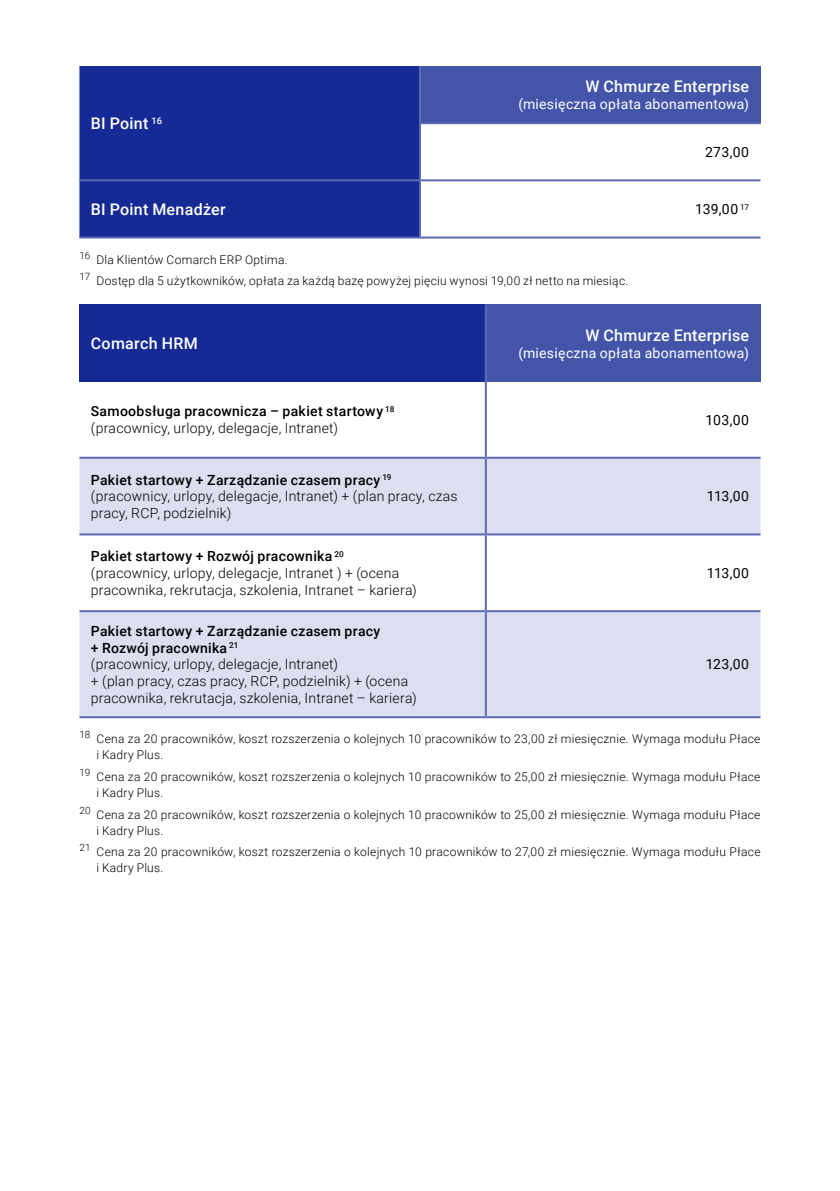
<style>
.page{position:relative;width:840px;height:1191px;background:#fff}
.page>*{position:absolute;margin:0;border:0;box-sizing:border-box;transform-origin:0 0}
.t1{font:500 16px "Roboto";letter-spacing:.02em;color:#fff}
.t2{font:300 14px/16.8px "Roboto";letter-spacing:.015em;color:#000}
.t3{font:14px "Roboto";letter-spacing:.02em;color:#fff}
.t4{font:14px "Roboto";letter-spacing:.02em;color:#000}
.t5{font:300 12px/16px "Roboto";letter-spacing:.02em;color:#000}
.s1{font-weight:500}
</style>
<div class="page">
<div style="left:79px;top:66px;width:340px;height:170px;background:#152a94"></div>
<div style="left:420px;top:66px;width:340px;height:57px;background:#4455a9"></div>
<svg style="left:421px;top:124px;width:339px;height:58px"></svg>
<hr style="left:79px;top:179px;width:341px;height:2px;background:#5b6ab4">
<hr style="left:79px;top:236px;width:341px;height:2px;background:#5b6ab4">
<hr style="left:419px;top:122px;width:341px;height:2px;background:#5b6ab4">
<hr style="left:420px;top:179px;width:340px;height:2px;background:#5b6ab4">
<hr style="left:420px;top:236px;width:340px;height:2px;background:#5b6ab4">
<hr style="left:419px;top:66px;width:2px;height:56px;background:#5b6ab4">
<hr style="left:419px;top:124px;width:2px;height:55px;background:#5b6ab4">
<hr style="left:419px;top:181px;width:2px;height:55px;background:#5b6ab4">
<div style="left:79px;top:304px;width:406px;height:78px;background:#152a94"></div>
<div style="left:485px;top:304px;width:275px;height:78px;background:#4455a9"></div>
<svg style="left:79px;top:382px;width:681px;height:75px"></svg>
<svg style="left:79px;top:459px;width:681px;height:257px;fill:#dcdfef"></svg>
<hr style="left:484px;top:304px;width:2px;height:78px;background:#5b6ab4">
<hr style="left:484px;top:382px;width:2px;height:75px;background:#5b6ab4">
<hr style="left:79px;top:457px;width:406px;height:2px;background:#5b6ab4">
<hr style="left:485px;top:457px;width:275px;height:2px;background:#5b6ab4">
<hr style="left:484px;top:459px;width:2px;height:74px;background:#5b6ab4">
<hr style="left:79px;top:533px;width:406px;height:2px;background:#5b6ab4">
<hr style="left:485px;top:533px;width:275px;height:2px;background:#5b6ab4">
<hr style="left:484px;top:535px;width:2px;height:75px;background:#5b6ab4">
<hr style="left:79px;top:610px;width:406px;height:2px;background:#5b6ab4">
<hr style="left:79px;top:716px;width:406px;height:2px;background:#5b6ab4">
<hr style="left:485px;top:610px;width:275px;height:2px;background:#5b6ab4">
<hr style="left:484px;top:612px;width:2px;height:104px;background:#5b6ab4">
<hr style="left:485px;top:716px;width:275px;height:2px;background:#5b6ab4">
<h1 class="t1" style="left:91px;top:112px;width:73px">BI Point <sup>16</sup></h1>
<h1 class="t1" style="left:585px;top:75px;width:165px">W Chmurze Enterprise</h1>
<p class="t3" style="left:518px;top:94px;width:232px">(miesięczna opłata abonamentowa)</p>
<p class="t4" style="left:704px;top:142px;width:45px">273,00</p>
<h1 class="t1" style="left:91px;top:198px;width:136px">BI Point Menadżer</h1>
<p class="t4" style="left:695px;top:199px;width:55px">139,00 <sup>17</sup></p>
<p class="t5" style="left:79px;top:248px;width:550px;line-height:21.6px"><sup>16</sup> Dla Klientów Comarch ERP Optima.<br><sup>17</sup> Dostęp dla 5 użytkowników, opłata za każdą bazę powyżej pięciu wynosi 19,00 zł netto na miesiąc.</p>
<h1 class="t1" style="left:91px;top:332px;width:108px">Comarch HRM</h1>
<h1 class="t1" style="left:585px;top:324px;width:165px">W Chmurze Enterprise</h1>
<p class="t3" style="left:518px;top:343px;width:232px">(miesięczna opłata abonamentowa)</p>
<p class="t2" style="left:91px;top:402px;width:305px"><span class="s1">Samoobsługa pracownicza – pakiet startowy</span> <sup>18 </sup>(pracownicy, urlopy, delegacje, Intranet)</p>
<p class="t4" style="left:705px;top:410px;width:45px">103,00</p>
<p class="t2" style="left:91px;top:470px;width:368px"><span class="s1">Pakiet startowy + Zarządzanie czasem pracy</span> <sup>19 </sup>(pracownicy, urlopy, delegacje, Intranet) + (plan pracy, czas pracy, RCP, podzielnik)</p>
<p class="t4" style="left:706px;top:486px;width:44px">113,00</p>
<p class="t2" style="left:91px;top:547px;width:327px"><span class="s1">Pakiet startowy + Rozwój pracownika</span> <sup>20 </sup>(pracownicy, urlopy, delegacje, Intranet ) + (ocena pracownika, rekrutacja, szkolenia, Intranet – kariera)</p>
<p class="t2" style="left:91px;top:622px;width:327px"><span class="s1">Pakiet startowy + Zarządzanie czasem pracy<br>+ Rozwój pracownika</span> <sup>21<br></sup>(pracownicy, urlopy, delegacje, Intranet)<br>+ (plan pracy, czas pracy, RCP, podzielnik) + (ocena pracownika, rekrutacja, szkolenia, Intranet – kariera)</p>
<p class="t4" style="left:706px;top:563px;width:44px">113,00</p>
<p class="t4" style="left:705px;top:654px;width:45px">123,00</p>
<p class="t5" style="left:96px;top:730px;width:665px;text-indent:-17px"><sup>18</sup> Cena za 20 pracowników, koszt rozszerzenia o kolejnych 10 pracowników to 23,00 zł miesięcznie. Wymaga modułu Płace i Kadry Plus.</p>
<p class="t5" style="left:96px;top:768px;width:665px;text-indent:-17px"><sup>19</sup> Cena za 20 pracowników, koszt rozszerzenia o kolejnych 10 pracowników to 25,00 zł miesięcznie. Wymaga modułu Płace i Kadry Plus.</p>
<p class="t5" style="left:96px;top:806px;width:665px;text-indent:-17px"><sup>20</sup> Cena za 20 pracowników, koszt rozszerzenia o kolejnych 10 pracowników to 25,00 zł miesięcznie. Wymaga modułu Płace i Kadry Plus.</p>
<p class="t5" style="left:96px;top:843px;width:665px;text-indent:-17px"><sup>21</sup> Cena za 20 pracowników, koszt rozszerzenia o kolejnych 10 pracowników to 27,00 zł miesięcznie. Wymaga modułu Płace i Kadry Plus.</p>
</div>
